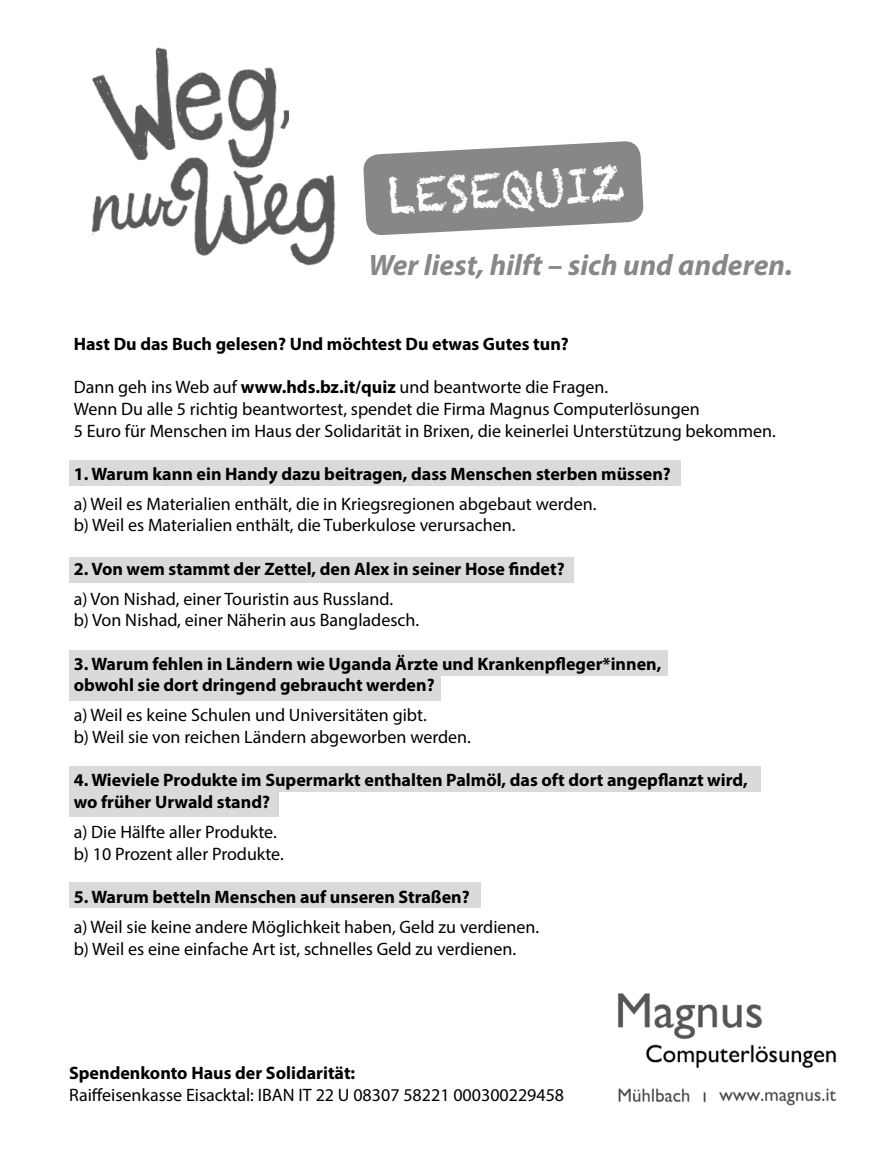
<style>
.page{position:relative;width:893px;height:1149px;background:#fff}
.page>*{position:absolute;margin:0;border:0;box-sizing:border-box;transform-origin:0 0}
.t1{font:47.85px "Chalkduster";color:#fff;scale:.9 1}
.t2{font:italic 700 29.55px "Myriad Pro";color:#878787}
.t3{font:18px/21.6px "Myriad Pro";color:#000}
.t4{font:700 18px/21.6px "Myriad Pro";color:#000}
.s1{font-weight:700}
</style>
<div class="page">
<div style="left:69px;top:460px;width:611px;height:26px;background:#dadada"></div>
<div style="left:69px;top:557px;width:505px;height:26px;background:#dadada"></div>
<div style="left:69px;top:649px;width:599px;height:26px;background:#dadada"></div>
<div style="left:69px;top:674px;width:371px;height:26px;background:#dadada"></div>
<div style="left:69px;top:765px;width:691px;height:26px;background:#dadada"></div>
<div style="left:69px;top:791px;width:210px;height:25px;background:#dadada"></div>
<div style="left:69px;top:881px;width:411px;height:26px;background:#dadada"></div>
<img style="left:618px;top:993px;width:219px;height:113px">
<img style="left:91px;top:192px;width:55px;height:43px">
<img style="left:92px;top:47px;width:197px;height:114px">
<img style="left:146px;top:151px;width:190px;height:115px">
<svg style="left:363px;top:141px;width:281px;height:94px;background:#999"></svg>
<h1 class="t1" style="left:387px;top:168px;width:265px;rotate:-3deg">LESEQUIZ</h1>
<h2 class="t2" style="left:368px;top:245px;width:426px">Wer liest, hilft – sich und anderen.</h2>
<p class="t4" style="left:74px;top:332px;width:497px">Hast Du das Buch gelesen? Und möchtest Du etwas Gutes tun?</p>
<p class="t3" style="left:74px;top:376px;width:704px">Dann geh ins Web auf <span class="s1">www.hds.bz.it/quiz</span> und beantworte die Fragen.<br>Wenn Du alle 5 richtig beantwortest, spendet die Firma Magnus Computerlösungen<br>5 Euro für Menschen im Haus der Solidarität in Brixen, die keinerlei Unterstützung bekommen.</p>
<p class="t4" style="left:74px;top:462px;width:599px">1. Warum kann ein Handy dazu beitragen, dass Menschen sterben müssen?</p>
<p class="t3" style="left:74px;top:492px;width:524px">a) Weil es Materialien enthält, die in Kriegsregionen abgebaut werden. b) Weil es Materialien enthält, die Tuberkulose verursachen.</p>
<p class="t4" style="left:74px;top:557px;width:492px">2. Von wem stammt der Zettel, den Alex in seiner Hose findet?</p>
<p class="t3" style="left:74px;top:587px;width:347px">a) Von Nishad, einer Touristin aus Russland.<br>b) Von Nishad, einer Näherin aus Bangladesch.</p>
<p class="t4" style="left:74px;top:652px;width:589px">3. Warum fehlen in Ländern wie Uganda Ärzte und Krankenpfleger*innen, obwohl sie dort dringend gebraucht werden?</p>
<p class="t3" style="left:74px;top:704px;width:399px">a) Weil es keine Schulen und Universitäten gibt.<br>b) Weil sie von reichen Ländern abgeworben werden.</p>
<p class="t4" style="left:74px;top:768px;width:676px">4. Wieviele Produkte im Supermarkt enthalten Palmöl, das oft dort angepflanzt wird, wo früher Urwald stand?</p>
<p class="t3" style="left:74px;top:820px;width:212px">a) Die Hälfte aller Produkte. b) 10 Prozent aller Produkte.</p>
<p class="t4" style="left:74px;top:885px;width:398px">5. Warum betteln Menschen auf unseren Straßen?</p>
<p class="t3" style="left:74px;top:915px;width:467px">a) Weil sie keine andere Möglichkeit haben, Geld zu verdienen. b) Weil es eine einfache Art ist, schnelles Geld zu verdienen.</p>
<p class="t4" style="left:69px;top:1061px;width:288px">Spendenkonto Haus der Solidarität:</p>
<p class="t3" style="left:69px;top:1083px;width:497px">Raiffeisenkasse Eisacktal: IBAN IT 22 U 08307 58221 000300229458</p>
</div>
